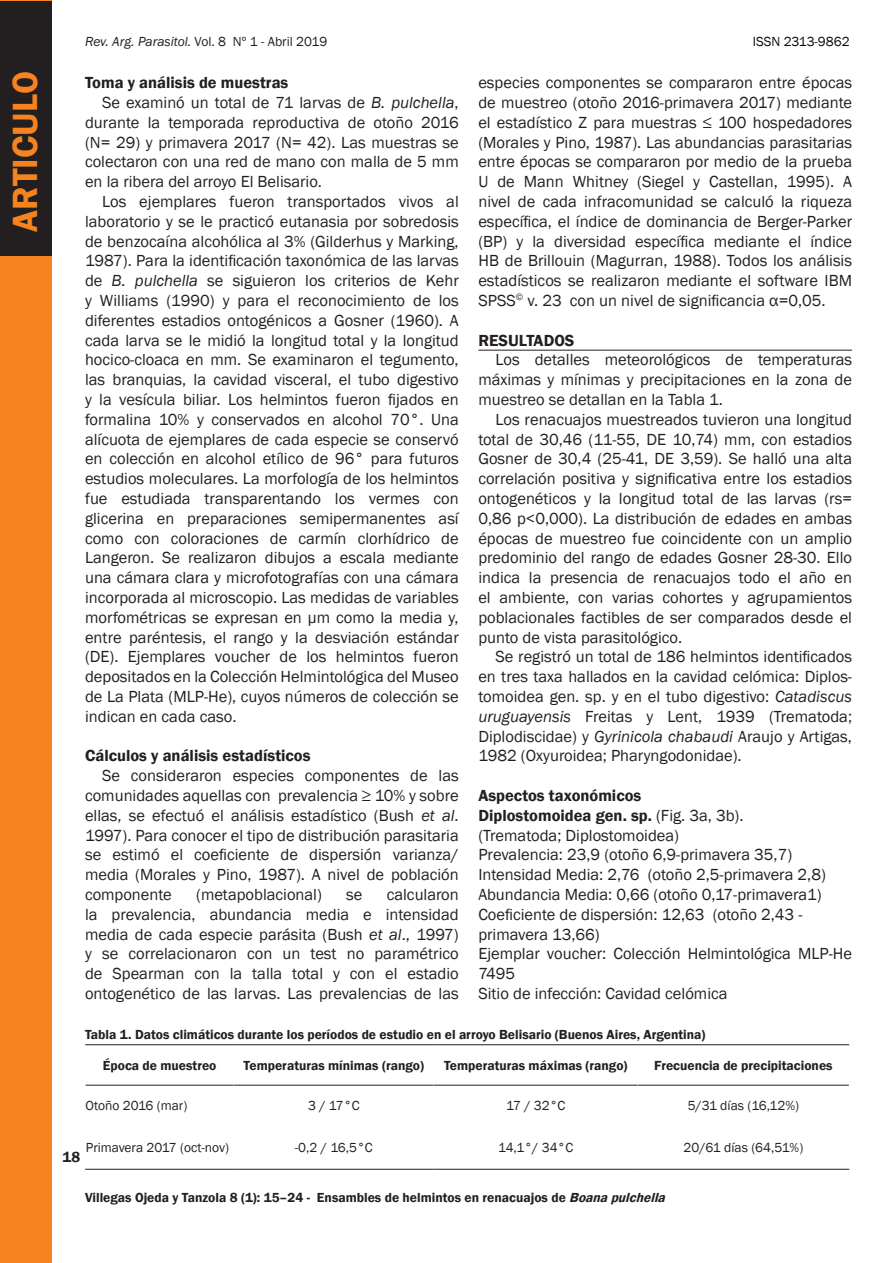
<style>
.page{position:relative;width:893px;height:1263px;background:#fff}
.page>*{position:absolute;margin:0;border:0;box-sizing:border-box;transform-origin:0 0}
.t1{font:600 36px "Franklin Gothic";color:#f58320}
.t2{font:16.5px/19.8px "Franklin Gothic";color:#231f20;text-align:justify}
.t3{font:600 16.5px "Franklin Gothic";color:#231f20}
.t4{font:600 15px "Franklin Gothic";color:#231f20}
.t5{font:600 13.5px "Franklin Gothic";color:#231f20}
.t6{font:13.5px "Franklin Gothic";color:#231f20}
.t7{font:italic 13.5px "Franklin Gothic";color:#231f20}
.t8{font:13.5px "Franklin Gothic";color:#07080d}
.s1{font-style:normal}
.s2{font-style:italic}
.s3{font-weight:600}
</style>
<div class="page">
<div style="left:0;top:0;width:51px;height:1263px;background:#f58320"></div>
<div style="left:0;top:2px;width:51px;height:254px;background:#231f20"></div>
<hr style="left:478px;top:350px;width:374px;height:1px;background:#231f20">
<svg style="left:85px;top:1045px;width:764px;height:124px"></svg>
<hr style="left:234px;top:1085px;width:200px;height:1px;background:#231f20">
<hr style="left:434px;top:1085px;width:204px;height:1px;background:#231f20">
<hr style="left:638px;top:1085px;width:211px;height:1px;background:#231f20">
<hr style="left:86px;top:1085px;width:148px;height:1px;background:#231f20">
<hr style="left:85px;top:1044px;width:149px;height:1px;background:#231f20">
<hr style="left:234px;top:1044px;width:200px;height:1px;background:#231f20">
<hr style="left:434px;top:1044px;width:204px;height:1px;background:#231f20">
<hr style="left:638px;top:1044px;width:211px;height:1px;background:#231f20">
<hr style="left:85px;top:1124px;width:149px;height:1px;background:#fff">
<hr style="left:85px;top:1125px;width:1px;height:44px;background:#fff">
<hr style="left:234px;top:1124px;width:200px;height:1px;background:#fff">
<hr style="left:233px;top:1125px;width:1px;height:44px;background:#fff">
<hr style="left:434px;top:1124px;width:204px;height:1px;background:#fff">
<hr style="left:433px;top:1125px;width:1px;height:44px;background:#fff">
<hr style="left:638px;top:1124px;width:211px;height:1px;background:#fff">
<hr style="left:637px;top:1125px;width:1px;height:44px;background:#fff">
<hr style="left:85px;top:1169px;width:149px;height:1px;background:#231f20">
<hr style="left:234px;top:1169px;width:200px;height:1px;background:#231f20">
<hr style="left:434px;top:1169px;width:204px;height:1px;background:#231f20">
<hr style="left:638px;top:1169px;width:211px;height:1px;background:#231f20">
<p class="t7" style="left:85px;top:33px;width:244px">Rev. Arg. Parasitol. <span class="s1">Vol. 8 Nº 1 - Abril 2019</span></p>
<p class="t8" style="left:753px;top:33px;width:98px">ISSN 2313-9862</p>
<h1 class="t1" style="left:3px;top:232px;width:162px;rotate:-90deg">ARTICULO</h1>
<p class="t2" style="left:478px;top:73px;width:375px">especies componentes se compararon entre épocas de muestreo (otoño 2016-primavera 2017) mediante el estadístico Z para muestras ≤ 100 hospedadores (Morales y Pino, 1987). Las abundancias parasitarias entre épocas se compararon por medio de la prueba U de Mann Whitney (Siegel y Castellan, 1995). A nivel de cada infracomunidad se calculó la riqueza específica, el índice de dominancia de Berger-Parker (BP) y la diversidad específica mediante el índice HB de Brillouin (Magurran, 1988). Todos los análisis estadísticos se realizaron mediante el software IBM SPSS<sup>©</sup> v. 23 con un nivel de significancia α=0,05.</p>
<p class="t3" style="left:478px;top:330px;width:98px">RESULTADOS</p>
<p class="t2" style="left:478px;top:350px;width:375px;text-indent:17px">Los detalles meteorológicos de temperaturas máximas y mínimas y precipitaciones en la zona de muestreo se detallan en la Tabla 1.</p>
<p class="t2" style="left:478px;top:410px;width:375px;text-indent:17px">Los renacuajos muestreados tuvieron una longitud total de 30,46 (11-55, DE 10,74) mm, con estadios Gosner de 30,4 (25-41, DE 3,59). Se halló una alta correlación positiva y significativa entre los estadios ontogenéticos y la longitud total de las larvas (rs= 0,86 p&lt;0,000). La distribución de edades en ambas épocas de muestreo fue coincidente con un amplio predominio del rango de edades Gosner 28-30. Ello indica la presencia de renacuajos todo el año en el ambiente, con varias cohortes y agrupamientos poblacionales factibles de ser comparados desde el punto de vista parasitológico.</p>
<p class="t2" style="left:478px;top:647px;width:375px;text-indent:17px">Se registró un total de 186 helmintos identificados en tres taxa hallados en la cavidad celómica: Diplos&shy;tomoidea gen. sp. y en el tubo digestivo: <span class="s2">Catadiscus uruguayensis</span> Freitas y Lent, 1939 (Trematoda; Diplodiscidae) y <span class="s2">Gyrinicola chabaudi</span> Araujo y Artigas, 1982 (Oxyuroidea; Pharyngodonidae).</p>
<p class="t2" style="left:478px;top:786px;width:375px;text-align:left"><span class="s3">Aspectos taxonómicos<br>Diplostomoidea gen. sp.</span> (Fig. 3a, 3b).<br>(Trematoda; Diplostomoidea)<br>Prevalencia: 23,9 (otoño 6,9-primavera 35,7)<br>Intensidad Media: 2,76 (otoño 2,5-primavera 2,8)<br>Abundancia Media: 0,66 (otoño 0,17-primavera1)<br>Coeficiente de dispersión: 12,63 (otoño 2,43 - primavera 13,66)<br>Ejemplar voucher: Colección Helmintológica MLP-He 7495<br>Sitio de infección: Cavidad celómica</p>
<p class="t3" style="left:85px;top:72px;width:205px">Toma y análisis de muestras</p>
<p class="t2" style="left:102px;top:93px;width:358px">Se examinó un total de 71 larvas de <span class="s2">B. pulchella</span>,</p>
<p class="t2" style="left:85px;top:113px;width:375px">durante la temporada reproductiva de otoño 2016</p>
<p class="t2" style="left:85px;top:132px;width:375px">(N= 29) y primavera 2017 (N= 42). Las muestras se</p>
<p class="t2" style="left:85px;top:152px;width:375px">colectaron con una red de mano con malla de 5 mm</p>
<p class="t2" style="left:85px;top:172px;width:239px">en la ribera del arroyo El Belisario.</p>
<p class="t2" style="left:102px;top:192px;width:358px">Los ejemplares fueron transportados vivos al</p>
<p class="t2" style="left:85px;top:212px;width:375px">laboratorio y se le practicó eutanasia por sobredosis</p>
<p class="t2" style="left:85px;top:231px;width:375px">de benzocaína alcohólica al 3% (Gilderhus y Marking,</p>
<p class="t2" style="left:85px;top:251px;width:375px">1987). Para la identificación taxonómica de las larvas</p>
<p class="t2" style="left:85px;top:271px;width:375px">de <span class="s2">B. pulchella</span> se siguieron los criterios de Kehr</p>
<p class="t2" style="left:85px;top:291px;width:375px">y Williams (1990) y para el reconocimiento de los</p>
<p class="t2" style="left:85px;top:311px;width:375px">diferentes estadios ontogénicos a Gosner (1960). A</p>
<p class="t2" style="left:85px;top:330px;width:375px">cada larva se le midió la longitud total y la longitud</p>
<p class="t2" style="left:85px;top:350px;width:375px">hocico-cloaca en mm. Se examinaron el tegumento,</p>
<p class="t2" style="left:85px;top:370px;width:375px">las branquias, la cavidad visceral, el tubo digestivo</p>
<p class="t2" style="left:85px;top:390px;width:375px">y la vesícula biliar. Los helmintos fueron fijados en</p>
<p class="t2" style="left:85px;top:410px;width:375px">formalina 10% y conservados en alcohol 70°. Una</p>
<p class="t2" style="left:85px;top:429px;width:375px">alícuota de ejemplares de cada especie se conservó</p>
<p class="t2" style="left:85px;top:449px;width:375px">en colección en alcohol etílico de 96° para futuros</p>
<p class="t2" style="left:85px;top:469px;width:375px">estudios moleculares. La morfología de los helmintos</p>
<p class="t2" style="left:85px;top:489px;width:375px">fue estudiada transparentando los vermes con</p>
<p class="t2" style="left:85px;top:509px;width:375px">glicerina en preparaciones semipermanentes así</p>
<p class="t2" style="left:85px;top:528px;width:375px">como con coloraciones de carmín clorhídrico de</p>
<p class="t2" style="left:85px;top:548px;width:375px">Langeron. Se realizaron dibujos a escala mediante</p>
<p class="t2" style="left:85px;top:568px;width:375px">una cámara clara y microfotografías con una cámara</p>
<p class="t2" style="left:85px;top:588px;width:375px">incorporada al microscopio. Las medidas de variables</p>
<p class="t2" style="left:85px;top:608px;width:375px">morfométricas se expresan en µm como la media y,</p>
<p class="t2" style="left:85px;top:627px;width:375px">entre paréntesis, el rango y la desviación estándar</p>
<p class="t2" style="left:85px;top:647px;width:375px">(DE). Ejemplares voucher de los helmintos fueron</p>
<p class="t2" style="left:85px;top:667px;width:375px">depositados en la Colección Helmintológica del Museo</p>
<p class="t2" style="left:85px;top:687px;width:375px">de La Plata (MLP-He), cuyos números de colección se</p>
<p class="t2" style="left:85px;top:707px;width:153px">indican en cada caso.</p>
<p class="t3" style="left:85px;top:746px;width:227px">Cálculos y análisis estadísticos</p>
<p class="t2" style="left:85px;top:766px;width:375px;text-indent:17px">Se consideraron especies componentes de las comunidades aquellas con prevalencia ≥ 10% y sobre ellas, se efectuó el análisis estadístico (Bush <span class="s2">et al</span>.<br>1997). Para conocer el tipo de distribución parasitaria se estimó el coeficiente de dispersión varianza/ media (Morales y Pino, 1987). A nivel de población componente</p>
<p class="t2" style="left:85px;top:885px;width:375px;text-indent:302px">calcularon la prevalencia, abundancia media e intensidad media de cada especie parásita (Bush <span class="s2">et al</span>., 1997) y se correlacionaron con un test no paramétrico de Spearman con la talla total y con el estadio ontogenético de las larvas. Las prevalencias de las</p>
<p class="t5" style="left:85px;top:1026px;width:622px">Tabla 1. Datos climáticos durante los períodos de estudio en el arroyo Belisario (Buenos Aires, Argentina)</p>
<p class="t5" style="left:103px;top:1057px;width:115px">Época de muestreo</p>
<p class="t5" style="left:244px;top:1057px;width:182px">Temperaturas mínimas (rango)</p>
<p class="t5" style="left:444px;top:1057px;width:185px">Temperaturas máximas (rango)</p>
<p class="t5" style="left:654px;top:1057px;width:180px">Frecuencia de precipitaciones</p>
<p class="t6" style="left:86px;top:1097px;width:103px">Otoño 2016 (mar)</p>
<p class="t6" style="left:308px;top:1097px;width:53px">3 / 17°C</p>
<p class="t6" style="left:506px;top:1097px;width:61px">17 / 32°C</p>
<p class="t6" style="left:688px;top:1097px;width:113px">5/31 días (16,12%)</p>
<p class="t6" style="left:86px;top:1139px;width:145px">Primavera 2017 (oct-nov)</p>
<p class="t6" style="left:295px;top:1139px;width:79px">-0,2 / 16,5°C</p>
<p class="t6" style="left:498px;top:1139px;width:77px">14,1°/ 34°C</p>
<p class="t6" style="left:683px;top:1139px;width:121px">20/61 días (64,51%)</p>
<p class="t5" style="left:85px;top:1189px;width:586px">Villegas Ojeda y Tanzola 8 (1): 15–24 - Ensambles de helmintos en renacuajos de <span class="s2">Boanapulchella</span></p>
<p class="t2" style="left:196px;top:885px;width:127px">(metapoblacional)</p>
<p class="t2" style="left:346px;top:885px;width:18px">se</p>
<p class="t4" style="left:63px;top:1147px;width:19px">18</p>
</div>
